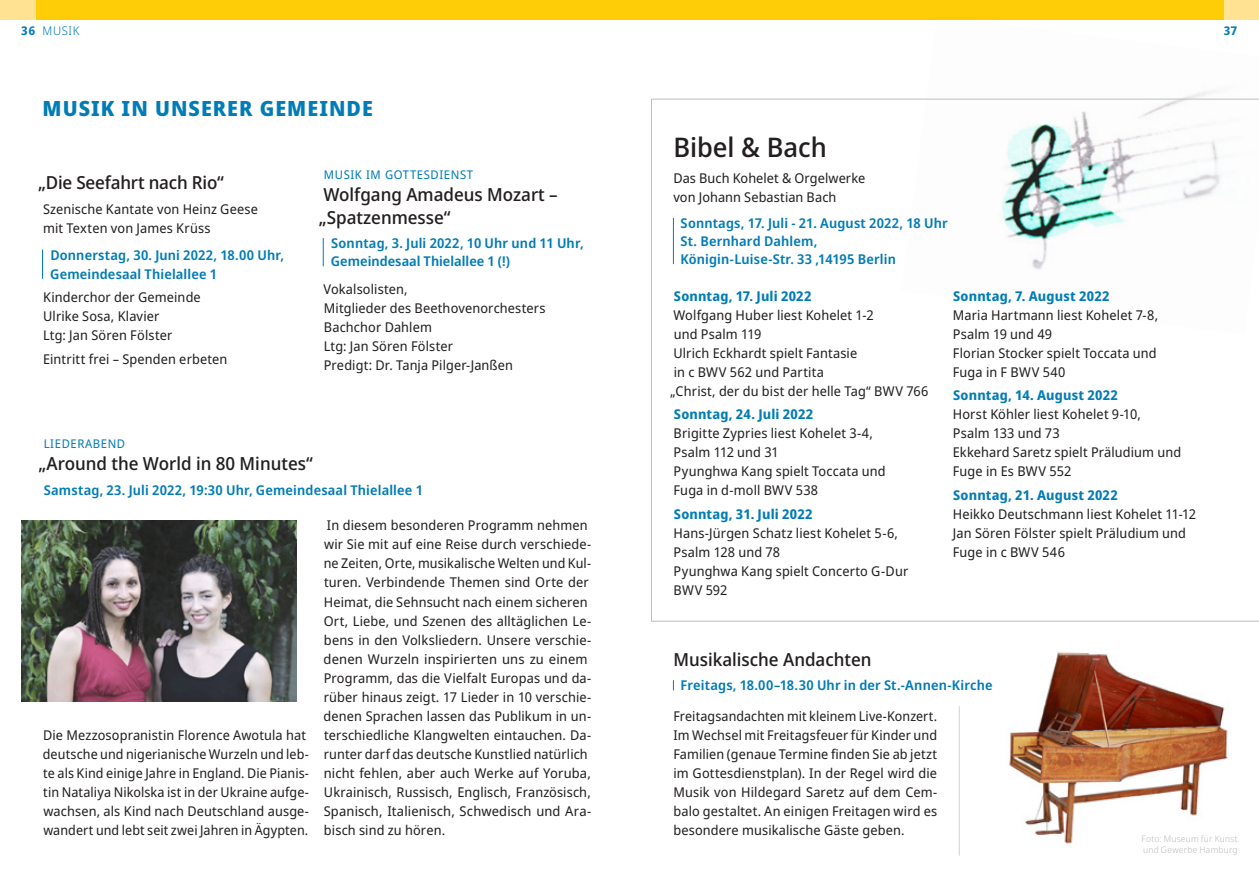
<style>
.page{position:relative;width:1259px;height:893px;background:#fff}
.page>*{position:absolute;margin:0;border:0;box-sizing:border-box;transform-origin:0 0}
.ÜberschriftGroß{font:500 27px "Noto Sans Display";color:#231f20}
.ÜberschriftVersalien{font:800 21px "Noto Sans Display";letter-spacing:.05em;color:#007cb6}
.ÜberschirftKlein{font:500 18px/22.5px "Noto Sans Display";color:#231f20}
.Fließt{font:13.5px/19px "Noto Sans Display";letter-spacing:.01em;color:#231f20}
.Zeit_Ort{font:600 13.5px/18px "Noto Sans Display";letter-spacing:.01em;color:#007cb6}
.Fließt-2{font:700 13.5px "Noto Sans Display";letter-spacing:.015em;color:#007cb6}
.Zeit_Ort_einzeilig{font:600 13.5px "Noto Sans Display";letter-spacing:.015em;color:#007cb6}
.Überschrift_Blau_Gro{font:12px "Noto Sans Display";letter-spacing:.05em;color:#007cb6}
.Rubrik{font:300 12px "Noto Sans Display";letter-spacing:.05em;color:#007cb6}
.Rubrik-2{font:700 12px "Noto Sans Display";color:#007cb6}
.Quellen{font:300 9px/10.8px "Noto Sans Display";letter-spacing:.025em;color:#bcbdc0}
</style>
<div class="page">
<img style="left:1009px;top:652px;width:219px;height:192px">
<img style="left:901px;top:19px;width:358px;height:80px">
<svg style="left:651px;top:99px;width:608px;height:522px"></svg>
<hr style="left:959px;top:706px;width:1px;height:150px;background:#d1d2d4">
<svg style="left:42px;top:250px;width:1px;height:29px"></svg>
<svg style="left:323px;top:238px;width:1px;height:28px"></svg>
<div style="left:34px;top:0;width:1191px;height:19px;background:#fecd08"></div>
<div style="left:0;top:0;width:35px;height:19px;background:#ffe393"></div>
<div style="left:1225px;top:0;width:34px;height:19px;background:#ffe393"></div>
<img style="left:21px;top:520px;width:275px;height:182px">
<hr style="left:673px;top:218px;width:1px;height:46px;background:#007cb6">
<p class="Rubrik-2" style="left:21px;top:22px;width:15px">36</p>
<p class="Rubrik-2" style="left:1223px;top:22px;width:15px">37</p>
<p class="Rubrik" style="left:43px;top:22px;width:38px">MUSIK</p>
<p class="ÜberschriftVersalien" style="left:43px;top:93px;width:332px">MUSIK IN UNSERER GEMEINDE</p>
<p class="ÜberschirftKlein" style="left:38px;top:171px;width:187px">„Die Seefahrt nach Rio“</p>
<p class="Fließt" style="left:43px;top:200px;width:216px">Szenische Kantate von Heinz Geese mit Texten von James Krüss</p>
<p class="Zeit_Ort" style="left:50px;top:246px;width:235px;line-height:19px">Donnerstag, 30. Juni 2022, 18.00 Uhr,<br>Gemeindesaal Thielallee 1</p>
<p class="Fließt" style="left:43px;top:288px;width:159px">Kinderchor der Gemeinde<br>Ulrike Sosa, Klavier</p>
<p class="Fließt" style="left:43px;top:326px;width:131px">Ltg: Jan Sören Fölster</p>
<p class="Fließt" style="left:43px;top:349px;width:186px">Eintritt frei – Spenden erbeten</p>
<p class="Überschrift_Blau_Gro" style="left:324px;top:166px;width:151px">MUSIK IM GOTTESDIENST</p>
<p class="ÜberschirftKlein" style="left:319px;top:184px;width:240px">Wolfgang Amadeus Mozart – „Spatzenmesse“</p>
<p class="Zeit_Ort" style="left:331px;top:235px;width:254px">Sonntag, 3. Juli 2022, 10 Uhr und 11 Uhr,<br>Gemeindesaal Thielallee 1 (!)</p>
<p class="Fließt" style="left:323px;top:280px;width:223px">Vokalsolisten,<br>Mitglieder des Beethovenorchesters<br>Bachchor Dahlem<br>Ltg: Jan Sören Fölster<br>Predigt: Dr. Tanja Pilger-Janßen</p>
<p class="Überschrift_Blau_Gro" style="left:44px;top:435px;width:83px">LIEDERABEND</p>
<p class="ÜberschirftKlein" style="left:39px;top:453px;width:276px">„Around the World in 80 Minutes“</p>
<p class="Zeit_Ort_einzeilig" style="left:44px;top:480px;width:380px">Samstag, 23. Juli 2022, 19:30 Uhr, Gemeindesaal Thielallee 1</p>
<p class="Fließt" style="left:43px;top:726px;width:268px">Die Mezzosopranistin Florence Awotula hat deutsche und nigerianische Wurzeln und leb&shy;te als Kind einige Jahre in England. Die Pianis&shy;tin Nataliya Nikolska ist in der Ukraine aufge&shy;wachsen, als Kind nach Deutschland ausge&shy;wandert und lebt seit zwei Jahren in Ägypten.</p>
<p class="Fließt" style="left:323px;top:516px;width:269px">In diesem besonderen Programm nehmen wir Sie mit auf eine Reise durch verschiede&shy;ne Zeiten, Orte, musikalische Welten und Kul&shy;turen. Verbindende Themen sind Orte der Heimat, die Sehnsucht nach einem sicheren Ort, Liebe, und Szenen des alltäglichen Le&shy;bens in den Volksliedern. Unsere verschie&shy;denen Wurzeln inspirierten uns zu einem Programm, das die Vielfalt Europas und da&shy;rüber hinaus zeigt. 17 Lieder in 10 verschie&shy;denen Sprachen lassen das Publikum in un&shy;terschiedliche Klangwelten eintauchen. Da&shy;runter darf das deutsche Kunstlied natürlich nicht fehlen, aber auch Werke auf Yoruba, Ukrainisch, Russisch, Englisch, Französisch, Spanisch, Italienisch, Schwedisch und Ara&shy;bisch sind zu hören.</p>
<p class="ÜberschriftGroß" style="left:673px;top:128px;width:155px">Bibel &amp; Bach</p>
<p class="Fließt" style="left:673px;top:168px;width:193px">Das Buch Kohelet &amp; Orgelwerke von Johann Sebastian Bach</p>
<p class="Zeit_Ort" style="left:680px;top:214px;width:269px">Sonntags, 17. Juli - 21. August 2022, 18 Uhr<br>St. Bernhard Dahlem,<br>Königin-Luise-Str. 33 ,14195 Berlin</p>
<p class="Fließt-2" style="left:674px;top:286px;width:139px">Sonntag, 17. Juli 2022</p>
<p class="Fließt" style="left:673px;top:306px;width:202px">Wolfgang Huber liest Kohelet 1-2 und Psalm 119</p>
<p class="Fließt" style="left:670px;top:344px;width:260px">Ulrich Eckhardt spielt Fantasie<br>in c BWV 562 und Partita<br>„Christ, der du bist der helle Tag“ BWV 766</p>
<p class="Fließt-2" style="left:674px;top:405px;width:141px">Sonntag, 24. Juli 2022</p>
<p class="Fließt" style="left:673px;top:424px;width:201px">Brigitte Zypries liest Kohelet 3-4,<br>Psalm 112 und 31</p>
<p class="Fließt" style="left:673px;top:462px;width:214px">Pyunghwa Kang spielt Toccata und<br>Fuga in d-moll BWV 538</p>
<p class="Fließt-2" style="left:674px;top:504px;width:140px">Sonntag, 31. Juli 2022</p>
<p class="Fließt" style="left:673px;top:524px;width:226px">Hans-Jürgen Schatz liest Kohelet 5-6,<br>Psalm 128 und 78</p>
<p class="Fließt" style="left:673px;top:562px;width:236px">Pyunghwa Kang spielt Concerto G-Dur<br>BWV 592</p>
<p class="Fließt-2" style="left:953px;top:286px;width:158px">Sonntag, 7. August 2022</p>
<p class="Fließt" style="left:953px;top:306px;width:207px">Maria Hartmann liest Kohelet 7-8,<br>Psalm 19 und 49</p>
<p class="Fließt" style="left:953px;top:344px;width:205px">Florian Stocker spielt Toccata und<br>Fuga in F BWV 540</p>
<p class="Fließt-2" style="left:953px;top:386px;width:166px">Sonntag, 14. August 2022</p>
<p class="Fließt" style="left:953px;top:405px;width:190px">Horst Köhler liest Kohelet 9-10,<br>Psalm 133 und 73</p>
<p class="Fließt" style="left:953px;top:443px;width:230px">Ekkehard Saretz spielt Präludium und<br>Fuge in Es BWV 552</p>
<p class="Fließt-2" style="left:953px;top:485px;width:166px">Sonntag, 21. August 2022</p>
<p class="Fließt" style="left:953px;top:505px;width:245px">Heikko Deutschmann liest Kohelet 11-12</p>
<p class="Fließt" style="left:953px;top:524px;width:235px">Jan Sören Fölster spielt Präludium und<br>Fuge in c BWV 546</p>
<p class="ÜberschirftKlein" style="left:673px;top:649px;width:200px">Musikalische Andachten</p>
<p class="Zeit_Ort" style="left:680px;top:677px;width:313px">Freitags, 18.00–18.30 Uhr in der St.-Annen-Kirche</p>
<p class="Fließt" style="left:673px;top:706px;width:265px;text-align:justify">Freitagsandachten mit kleinem Live-Konzert.<br>Im Wechsel mit Freitagsfeuer für Kinder und Familien (genaue Termine finden Sie ab jetzt im Gottesdienstplan). In der Regel wird die Musik von Hildegard Saretz auf dem Cem&shy;balo gestaltet. An einigen Freitagen wird es besondere musikalische Gäste geben.</p>
<p class="Quellen" style="left:1141px;top:833px;width:98px">Foto: Museum für Kunst und Gewerbe Hamburg</p>
</div>
